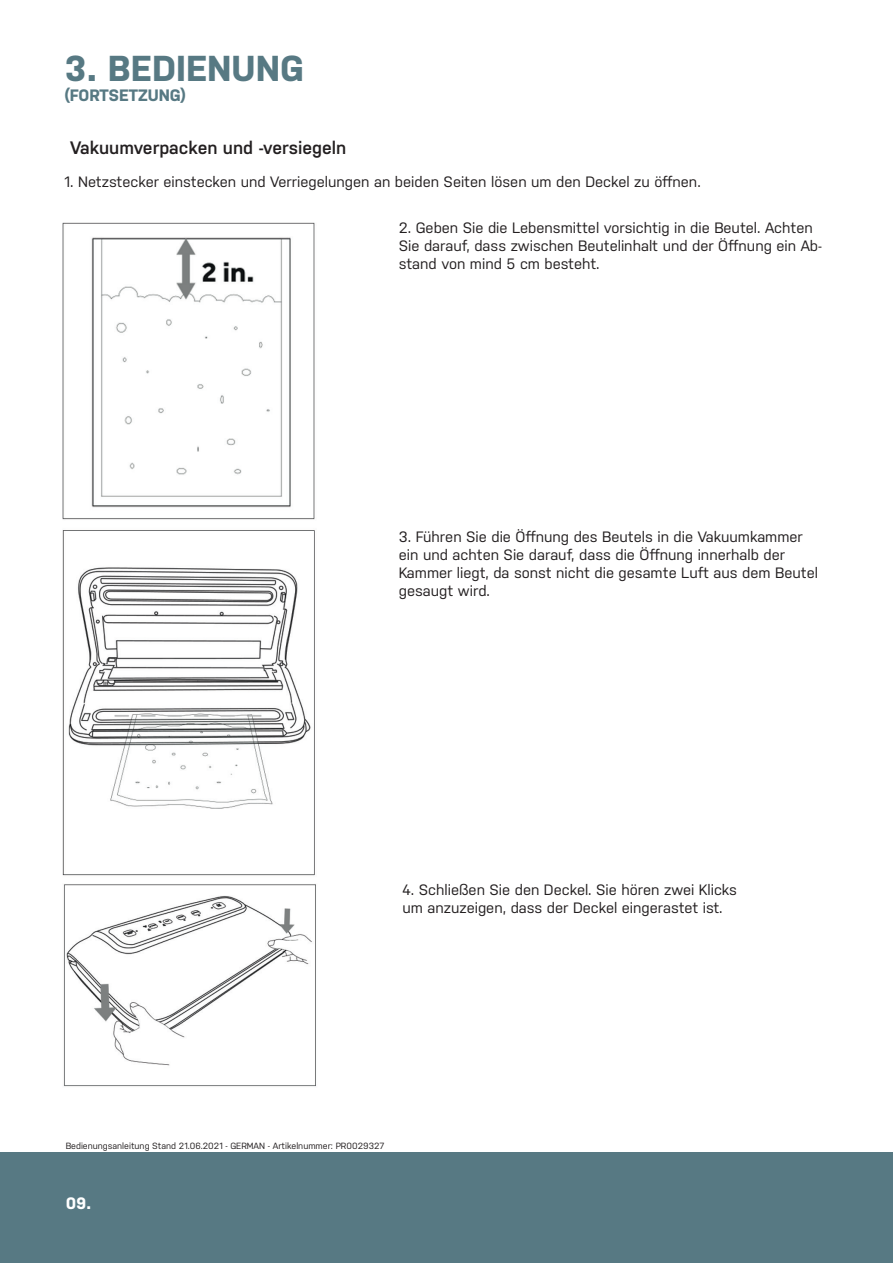
<style>
.page{position:relative;width:893px;height:1263px;background:#fff}
.page>*{position:absolute;margin:0;border:0;box-sizing:border-box;transform-origin:0 0}
.t1{font:700 36px "Nudista";color:#577983}
.t2{font:600 18px "Nudista";color:#231f20}
.t3{font:700 16.5px "Nudista";color:#577983}
.t4{font:700 16.5px "Nudista";color:#fff}
.t5{font:15px/18px "Nudista";color:#231f20}
.t6{font:9px "Nudista";color:#231f20}
</style>
<div class="page">
<div style="left:0;top:1152px;width:893px;height:111px;background:#577983"></div>
<img style="left:63px;top:884px;width:253px;height:203px">
<img style="left:62px;top:222px;width:253px;height:298px">
<img style="left:62px;top:530px;width:253px;height:346px">
<h1 class="t1" style="left:65px;top:48px;width:241px">3. BEDIENUNG</h1>
<p class="t3" style="left:65px;top:85px;width:123px">(FORTSETZUNG)</p>
<p class="t2" style="left:70px;top:137px;width:278px">Vakuumverpacken und -versiegeln</p>
<p class="t5" style="left:65px;top:172px;width:638px">1. Netzstecker einstecken und Verriegelungen an beiden Seiten lösen um den Deckel zu öffnen.</p>
<p class="t5" style="left:399px;top:219px;width:425px">2. Geben Sie die Lebensmittel vorsichtig in die Beutel. Achten<br>Sie darauf, dass zwischen Beutelinhalt und der Öffnung ein Ab&shy;stand von mind 5 cm besteht.</p>
<p class="t5" style="left:399px;top:527px;width:421px">3. Führen Sie die Öffnung des Beutels in die Vakuumkammer ein und achten Sie darauf, dass die Öffnung innerhalb der Kammer liegt, da sonst nicht die gesamte Luft aus dem Beutel gesaugt wird.</p>
<p class="t5" style="left:402px;top:881px;width:336px">4. Schließen Sie den Deckel. Sie hören zwei Klicks um anzuzeigen, dass der Deckel eingerastet ist.</p>
<p class="t6" style="left:66px;top:1141px;width:320px">Bedienungsanleitung Stand 21.06.2021 - GERMAN - Artikelnummer: PR0029327</p>
<p class="t4" style="left:66px;top:1193px;width:27px">09.</p>
</div>
